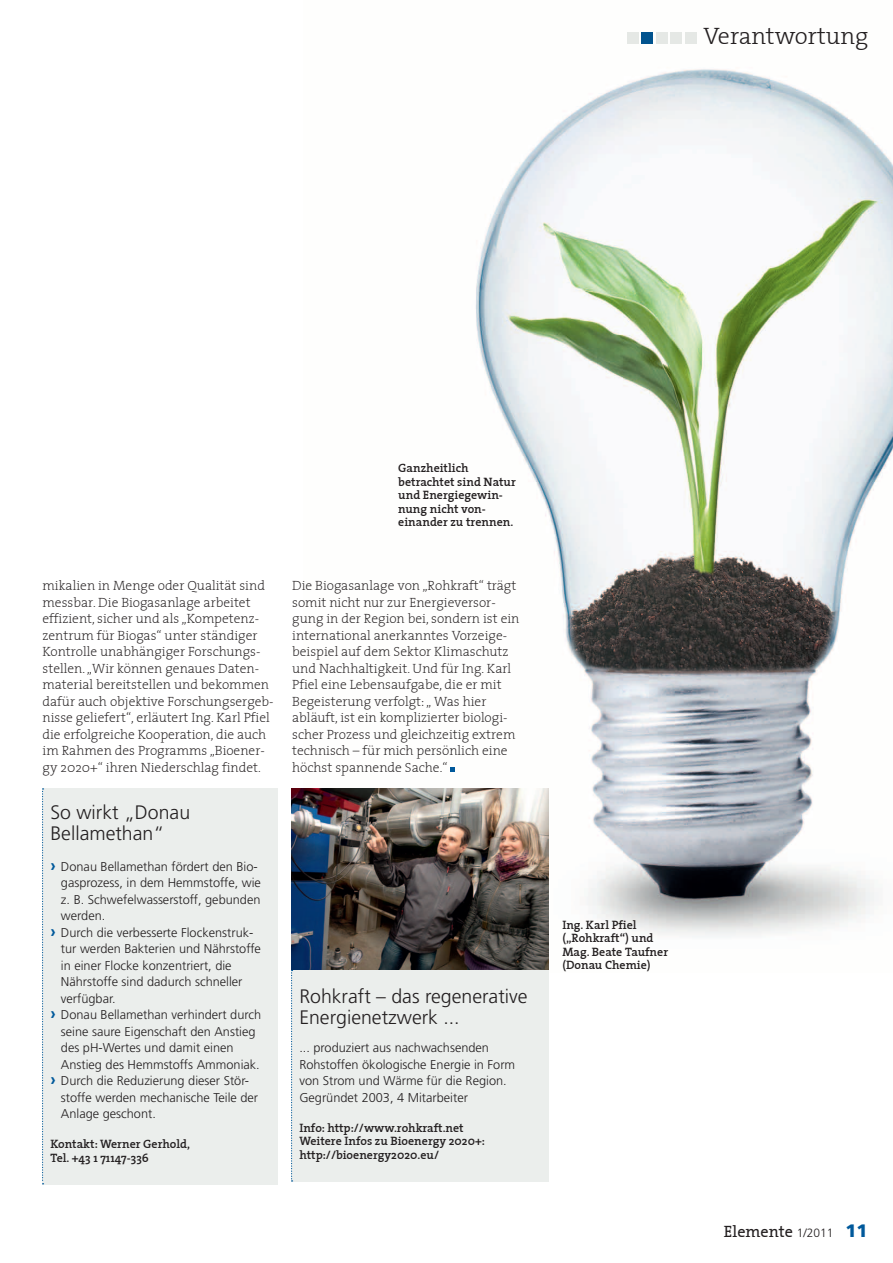
<style>
.page{position:relative;width:893px;height:1263px;background:#fff}
.page>*{position:absolute;margin:0;border:0;box-sizing:border-box;transform-origin:0 0}
.t1{font:24px "The Serif Light Plain";color:#231f20}
.t2{font:300 19.5px/21px "Frutiger";color:#231f20}
.t3{font:16.2px "The Serif Plain";color:#231f20}
.t4{font:13.5px/16.5px "The Serif Extra Light Plain";color:#231f20}
.t5{font:300 12.75px/16.5px "Frutiger";color:#231f20}
.t6{font:12px/13.5px "The Serif Semi Bold Plain";color:#231f20}
.s1{font-weight:700;font-size:16.5px;color:#00599b}
.s2{font-family:"Frutiger";font-weight:300;font-size:12px}
.s3{font-family:"Frutiger";font-weight:900;font-size:18px;color:#00599b}
</style>
<div class="page">
<img style="left:476px;top:32px;width:417px;height:905px">
<svg style="left:450px;top:767px;width:5px;height:5px"></svg>
<div style="left:42px;top:788px;width:236px;height:396px;background:#ebeeec"></div>
<svg style="left:42px;top:788px;width:2px;height:396px"></svg>
<div style="left:291px;top:962px;width:258px;height:219px;background:#ebeeec"></div>
<svg style="left:291px;top:970px;width:2px;height:211px"></svg>
<img style="left:291px;top:788px;width:258px;height:182px">
<div style="left:627px;top:32px;width:12px;height:12px;background:#e5e8e5"></div>
<div style="left:642px;top:32px;width:11px;height:12px;background:#01538e"></div>
<div style="left:656px;top:32px;width:11px;height:12px;background:#e5e8e5"></div>
<div style="left:670px;top:32px;width:12px;height:12px;background:#e5e8e5"></div>
<div style="left:685px;top:32px;width:11px;height:12px;background:#e5e8e5"></div>
<h1 class="t1" style="left:704px;top:16px;width:166px">Verantwortung</h1>
<h1 class="t1" style="left:801px;top:16px;width:69px">Kurios</h1>
<p class="t6" style="left:398px;top:461px;width:119px">Ganzheitlich betrachtet sind Natur und Energiegewin&shy;nung nicht von&shy;einander zu trennen.</p>
<p class="t4" style="left:43px;top:577px;width:233px">mikalien in Menge oder Qualität sind messbar. Die Biogasanlage arbeitet effizient, sicher und als „Kompetenz&shy;zentrum für Biogas“ unter ständiger Kontrolle unabhängiger Forschungs&shy;stellen. „Wir können genaues Daten&shy;material bereitstellen und bekommen dafür auch objektive Forschungsergeb&shy;nisse geliefert“, erläutert Ing. Karl Pfiel die erfolgreiche Kooperation, die auch im Rahmen des Programms „Bioener&shy;gy 2020+“ ihren Niederschlag findet.</p>
<p class="t4" style="left:292px;top:577px;width:229px">Die Biogasanlage von „Rohkraft“ trägt somit nicht nur zur Energieversor&shy;gung in der Region bei, sondern ist ein international anerkanntes Vorzeige&shy;beispiel auf dem Sektor Klimaschutz und Nachhaltigkeit. Und für Ing. Karl Pfiel eine Lebensaufgabe, die er mit Begeisterung verfolgt: „ Was hier abläuft, ist ein komplizierter biologi&shy;scher Prozess und gleichzeitig extrem technisch – für mich persönlich eine höchst spannende Sache.“</p>
<h2 class="t2" style="left:50px;top:802px;width:141px">So wirkt „Donau<br>Bellamethan“</h2>
<p class="t5" style="left:50px;top:858px;width:209px"><span class="s1">›</span> Donau Bellamethan fördert den Bio-</p>
<p class="t5" style="left:61px;top:875px;width:202px">gasprozess, in dem Hemmstoffe, wie</p>
<p class="t5" style="left:61px;top:891px;width:201px">z. B. Schwefelwasserstoff, gebunden</p>
<p class="t5" style="left:61px;top:908px;width:46px">werden.</p>
<p class="t5" style="left:50px;top:924px;width:204px"><span class="s1">›</span> Durch die verbesserte Flockenstruk-</p>
<p class="t5" style="left:61px;top:941px;width:202px">tur werden Bakterien und Nährstoffe</p>
<p class="t5" style="left:61px;top:957px;width:172px">in einer Flocke konzentriert, die</p>
<p class="t5" style="left:61px;top:974px;width:183px">Nährstoffe sind dadurch schneller</p>
<p class="t5" style="left:61px;top:990px;width:56px">verfügbar.</p>
<p class="t5" style="left:50px;top:1007px;width:212px"><span class="s1">›</span> Donau Bellamethan verhindert durch</p>
<p class="t5" style="left:61px;top:1023px;width:196px">seine saure Eigenschaft den Anstieg</p>
<p class="t5" style="left:61px;top:1040px;width:174px">des pH-Wertes und damit einen</p>
<p class="t5" style="left:61px;top:1056px;width:200px">Anstieg des Hemmstoffs Ammoniak.</p>
<p class="t5" style="left:50px;top:1073px;width:200px"><span class="s1">›</span> Durch die Reduzierung dieser Stör-</p>
<p class="t5" style="left:61px;top:1089px;width:199px">stoffe werden mechanische Teile der</p>
<p class="t5" style="left:61px;top:1106px;width:96px">Anlage geschont.</p>
<p class="t6" style="left:50px;top:1137px;width:141px">Kontakt: Werner Gerhold,<br>Tel. +43 1 71147-336</p>
<h2 class="t2" style="left:299px;top:986px;width:230px">Rohkraft – das regenerative<br>Energienetzwerk ...</h2>
<p class="t5" style="left:299px;top:1040px;width:217px">... produziert aus nachwachsenden Rohstoffen ökologische Energie in Form von Strom und Wärme für die Region.<br>Gegründet 2003, 4 Mitarbeiter</p>
<p class="t6" style="left:299px;top:1121px;width:187px">Info: http://www.rohkraft.net<br>Weitere Infos zu Bioenergy 2020+: http://bioenergy2020.eu/</p>
<p class="t6" style="left:562px;top:918px;width:107px">Ing. Karl Pfiel („Rohkraft“) und<br>Mag. Beate Taufner (Donau Chemie)</p>
<p class="t3" style="left:724px;top:1218px;width:145px">Elemente <span class="s2">1/2011</span> <span class="s3">11</span></p>
</div>
